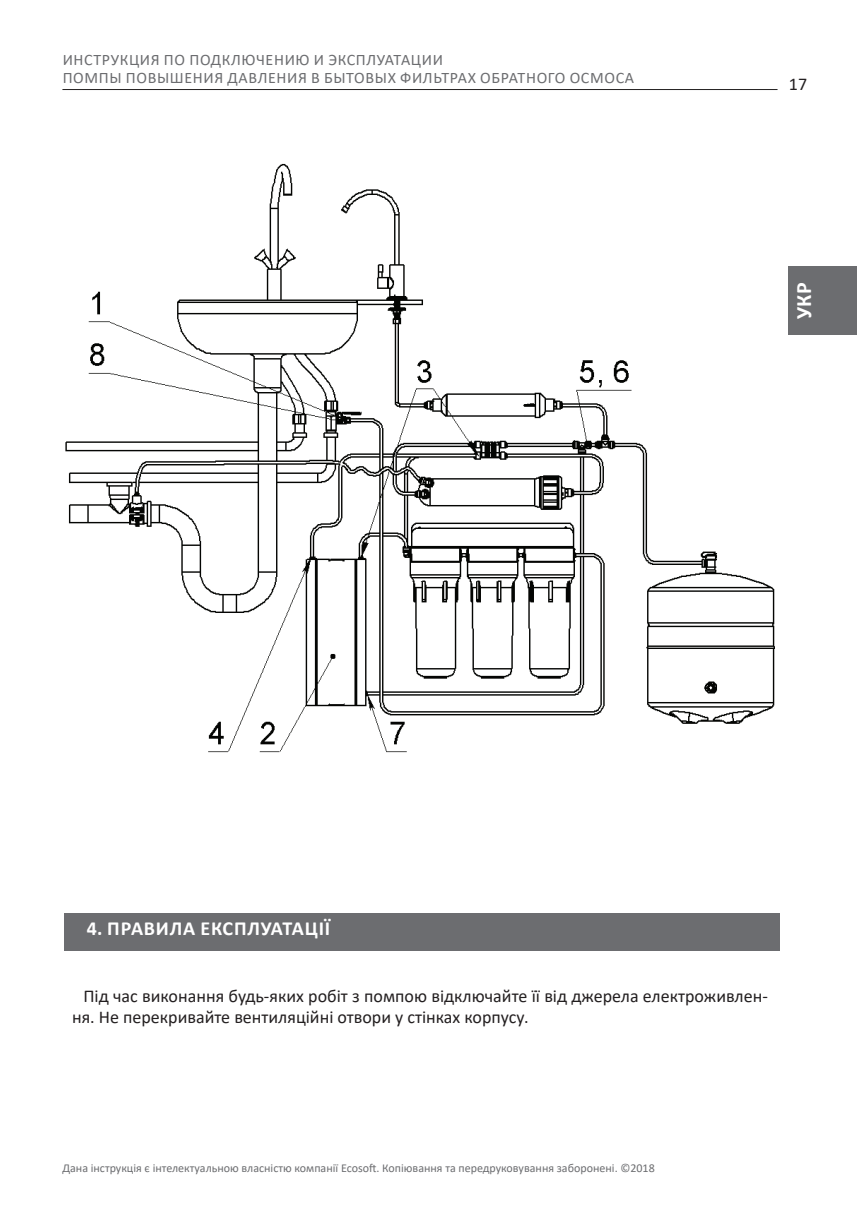
<style>
.page{position:relative;width:857px;height:1225px;background:#fff}
.page>*{position:absolute;margin:0;border:0;box-sizing:border-box;transform-origin:0 0}
.t1{font:700 22px "Calibri";color:#fff}
.t2{font:700 20px "Calibri";letter-spacing:.04em;color:#fff}
.текст_осн{font:18px/21.6px "Calibri";color:#231f20}
.t3{font:16px/18px "Calibri";letter-spacing:.04em;color:#6c6d70}
.t4{font:12px "Calibri";color:#6c6d70}
</style>
<div class="page">
<div style="left:788px;top:266px;width:68px;height:68px;background:#6c6d70"></div>
<hr style="left:62px;top:89px;width:715px;height:1px;background:#231f20">
<div style="left:64px;top:913px;width:714px;height:37px;background:#6c6d70"></div>
<img style="left:65px;top:163px;width:710px;height:590px">
<div style="left:478px;top:744px;width:113px;height:46px;background:#fff"></div>
<p class="t3" style="left:63px;top:50px;width:572px">ИНСТРУКЦИЯ ПО ПОДКЛЮЧЕНИЮ И ЭКСПЛУАТАЦИИ<br>ПОМПЫ ПОВЫШЕНИЯ ДАВЛЕНИЯ В БЫТОВЫХ ФИЛЬТРАХ ОБРАТНОГО ОСМОСА</p>
<p class="текст_осн" style="left:788px;top:73px;width:20px">17</p>
<p class="t1" style="left:787px;top:319px;width:38px;rotate:-90deg">УКР</p>
<p class="t2" style="left:87px;top:914px;width:244px">4. ПРАВИЛА ЕКСПЛУАТАЦІЇ</p>
<p class="текст_осн" style="left:72px;top:984px;width:697px;text-indent:11px">Під час виконання будь-яких робіт з помпою відключайте її від джерела електроживлен&shy;ня. Не перекривайте вентиляційні отвори у стінках корпусу.</p>
<p class="t4" style="left:62px;top:1159px;width:593px">Дана інструкція є інтелектуальною власністю компанії Ecosoft. Копіювання та передруковування заборонені. ©2018</p>
</div>
